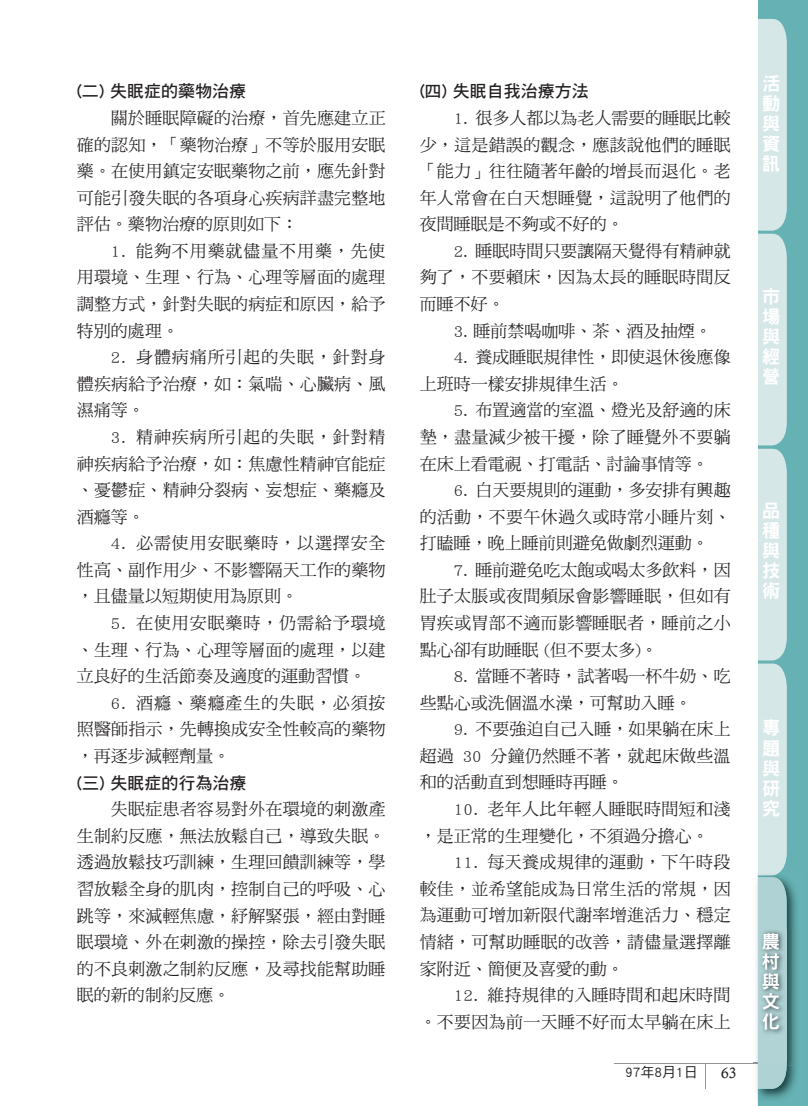
<style>
.page{position:relative;width:808px;height:1106px;background:#fff}
.page>*{position:absolute;margin:0;border:0;box-sizing:border-box;transform-origin:0 0}
.t1{font:18.15px/20.1px "DF Hei Std W9";color:#fff;text-align:justify}
.t2{font:16.95px/26.5px "DF Ming Std W5";letter-spacing:.01em;color:#231f20;text-align:justify}
.t3{font:16.95px "DF Hei Std W7";color:#231f20}
.t4{font:15px "Calisto";color:#231f20}
.t5{font:13.95px "DF Hei Std W5";color:#231f20}
</style>
<div class="page">
<hr style="left:615px;top:1062px;width:143px;height:1px;background:#939598">
<svg style="left:705px;top:1063px;width:1px;height:25px"></svg>
<svg style="left:754px;top:19px;width:54px;height:1087px;background:#a5cdce"></svg>
<p class="t3" style="left:77px;top:82px;width:171px">(二) 失眠症的藥物治療</p>
<p class="t2" style="left:77px;top:104px;width:310px;text-indent:34px">關於睡眠障礙的治療，首先應建立正確的認知，「藥物治療」不等於服用安眠藥。在使用鎮定安眠藥物之前，應先針對可能引發失眠的各項身心疾病詳盡完整地評估。藥物治療的原則如下：</p>
<p class="t2" style="left:77px;top:237px;width:310px;text-indent:34px">1. 能夠不用藥就儘量不用藥，先使用環境、生理、行為、心理等層面的處理調整方式，針對失眠的病症和原因，給予特別的處理。</p>
<p class="t2" style="left:77px;top:343px;width:310px;text-indent:34px">2. 身體病痛所引起的失眠，針對身體疾病給予治療，如：氣喘、心臟病、風濕痛等。</p>
<p class="t2" style="left:77px;top:423px;width:310px;text-indent:34px">3. 精神疾病所引起的失眠，針對精神疾病給予治療，如：焦慮性精神官能症、憂鬱症、精神分裂病、妄想症、藥癮及酒癮等。</p>
<p class="t2" style="left:77px;top:529px;width:310px;text-indent:34px">4. 必需使用安眠藥時，以選擇安全性高、副作用少、不影響隔天工作的藥物，且儘量以短期使用為原則。</p>
<p class="t2" style="left:77px;top:609px;width:310px;text-indent:34px">5. 在使用安眠藥時，仍需給予環境、生理、行為、心理等層面的處理，以建立良好的生活節奏及適度的運動習慣。</p>
<p class="t2" style="left:77px;top:689px;width:310px;text-indent:34px">6. 酒癮、藥癮產生的失眠，必須按照醫師指示，先轉換成安全性較高的藥物，再逐步減輕劑量。</p>
<p class="t3" style="left:77px;top:773px;width:171px">(三) 失眠症的行為治療</p>
<p class="t2" style="left:77px;top:795px;width:310px;text-indent:34px">失眠症患者容易對外在環境的刺激產生制約反應，無法放鬆自己，導致失眠。透過放鬆技巧訓練，生理回饋訓練等，學習放鬆全身的肌肉，控制自己的呼吸、心跳等，來減輕焦慮，紓解緊張，經由對睡眠環境、外在刺激的操控，除去引發失眠的不良刺激之制約反應，及尋找能幫助睡眠的新的制約反應。</p>
<p class="t3" style="left:420px;top:82px;width:171px">(四) 失眠自我治療方法</p>
<p class="t2" style="left:420px;top:104px;width:313px;text-indent:34px">1. 很多人都以為老人需要的睡眠比較少，這是錯誤的觀念，應該說他們的睡眠「能力」往往隨著年齡的增長而退化。老年人常會在白天想睡覺，這說明了他們的夜間睡眠是不夠或不好的。</p>
<p class="t2" style="left:420px;top:237px;width:313px;text-indent:34px">2. 睡眠時間只要讓隔天覺得有精神就夠了，不要賴床，因為太長的睡眠時間反而睡不好。</p>
<p class="t2" style="left:454px;top:317px;width:259px">3. 睡前禁喝咖啡、茶、酒及抽煙。</p>
<p class="t2" style="left:420px;top:343px;width:312px;text-indent:34px">4. 養成睡眠規律性，即使退休後應像上班時一樣安排規律生活。</p>
<p class="t2" style="left:420px;top:397px;width:313px;text-indent:34px">5. 布置適當的室溫、燈光及舒適的床墊，盡量減少被干擾，除了睡覺外不要躺在床上看電視、打電話、討論事情等。</p>
<p class="t2" style="left:420px;top:476px;width:313px;text-indent:34px">6. 白天要規則的運動，多安排有興趣的活動，不要午休過久或時常小睡片刻、打瞌睡，晚上睡前則避免做劇烈運動。</p>
<p class="t2" style="left:420px;top:556px;width:313px;text-indent:34px">7. 睡前避免吃太飽或喝太多飲料，因肚子太脹或夜間頻尿會影響睡眠，但如有胃疾或胃部不適而影響睡眠者，睡前之小點心卻有助睡眠 (但不要太多)。</p>
<p class="t2" style="left:420px;top:662px;width:312px;text-indent:34px">8. 當睡不著時，試著喝一杯牛奶、吃些點心或洗個溫水澡，可幫助入睡。</p>
<p class="t2" style="left:420px;top:715px;width:312px;text-indent:34px">9. 不要強迫自己入睡，如果躺在床上超過 30 分鐘仍然睡不著，就起床做些溫和的活動直到想睡時再睡。</p>
<p class="t2" style="left:420px;top:795px;width:312px;text-indent:34px">10. 老年人比年輕人睡眠時間短和淺，是正常的生理變化，不須過分擔心。</p>
<p class="t2" style="left:420px;top:848px;width:313px;text-indent:34px">11. 每天養成規律的運動，下午時段較佳，並希望能成為日常生活的常規，因為運動可增加新限代謝率增進活力、穩定情緒，可幫助睡眠的改善，請儘量選擇離家附近、簡便及喜愛的動。</p>
<p class="t2" style="left:420px;top:981px;width:313px;text-align:right">12. 維持規律的入睡時間和起床時間<br>。不要因為前一天睡不好而太早躺在床上</p>
<p class="t5" style="left:625px;top:1064px;width:74px">97年8月1日</p>
<p class="t4" style="left:721px;top:1064px;width:17px">63</p>
<p class="t1" style="left:762px;top:73px;width:19px">活動與資訊</p>
<p class="t1" style="left:762px;top:286px;width:19px">市場與經營</p>
<p class="t1" style="left:762px;top:500px;width:19px">品種與技術</p>
<p class="t1" style="left:762px;top:717px;width:19px">專題與研究</p>
<p class="t1" style="left:762px;top:931px;width:19px">農村與文化</p>
<p class="t1" style="left:762px;top:932px;width:19px">活動</p>
<p class="t1" style="left:762px;top:992px;width:19px">資訊</p>
</div>
